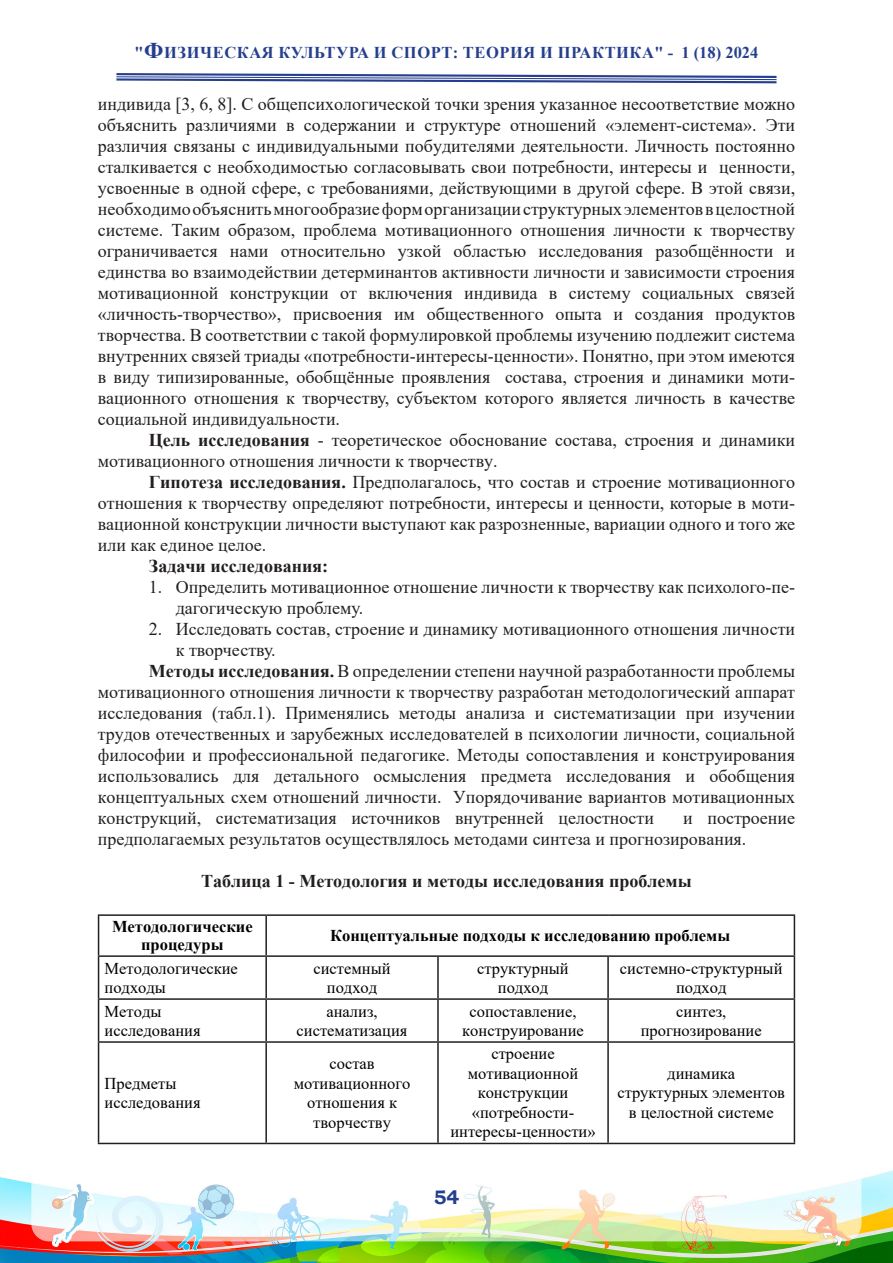
<style>
.page{position:relative;width:893px;height:1263px;background:#fff}
.page>*{position:absolute;margin:0;border:0;box-sizing:border-box;transform-origin:0 0}
.t1{font:700 19.5px "Bookman Old Style";color:#253f8e}
.t2{font:18px/21px "Times New Roman";color:#231f20}
.t3{font:700 18px "Times New Roman";color:#231f20}
.t4{font:16.5px/19.5px "Times New Roman";color:#000;text-align:center}
.t5{font:700 16.5px "Times New Roman";color:#000}
.t6{font:700 16.5px "Times New Roman";letter-spacing:.035em;color:#253f8e}
.s1{font-size:22.5px}
.s2{font-weight:700}
</style>
<div class="page">
<img style="left:0;top:1170px;width:893px;height:93px">
<svg style="left:116px;top:73px;width:661px;height:11px"></svg>
<hr style="left:98px;top:914px;width:168px;height:2px;background:#231f20">
<hr style="left:98px;top:916px;width:1px;height:39px;background:#231f20">
<hr style="left:266px;top:914px;width:172px;height:2px;background:#231f20">
<hr style="left:265px;top:916px;width:2px;height:39px;background:#231f20">
<hr style="left:438px;top:914px;width:170px;height:2px;background:#231f20">
<hr style="left:608px;top:914px;width:187px;height:2px;background:#231f20">
<hr style="left:794px;top:916px;width:1px;height:39px;background:#231f20">
<hr style="left:98px;top:955px;width:168px;height:2px;background:#231f20">
<hr style="left:98px;top:957px;width:1px;height:41px;background:#231f20">
<hr style="left:266px;top:955px;width:172px;height:2px;background:#231f20">
<hr style="left:265px;top:957px;width:2px;height:41px;background:#231f20">
<hr style="left:438px;top:955px;width:170px;height:2px;background:#231f20">
<hr style="left:437px;top:957px;width:2px;height:41px;background:#231f20">
<hr style="left:608px;top:955px;width:187px;height:2px;background:#231f20">
<hr style="left:607px;top:957px;width:2px;height:41px;background:#231f20">
<hr style="left:794px;top:957px;width:1px;height:41px;background:#231f20">
<hr style="left:98px;top:998px;width:168px;height:2px;background:#231f20">
<hr style="left:98px;top:1000px;width:1px;height:41px;background:#231f20">
<hr style="left:266px;top:998px;width:172px;height:2px;background:#231f20">
<hr style="left:265px;top:1000px;width:2px;height:41px;background:#231f20">
<hr style="left:438px;top:998px;width:170px;height:2px;background:#231f20">
<hr style="left:437px;top:1000px;width:2px;height:41px;background:#231f20">
<hr style="left:608px;top:998px;width:187px;height:2px;background:#231f20">
<hr style="left:607px;top:1000px;width:2px;height:41px;background:#231f20">
<hr style="left:794px;top:1000px;width:1px;height:41px;background:#231f20">
<hr style="left:98px;top:1041px;width:168px;height:2px;background:#231f20">
<hr style="left:98px;top:1043px;width:1px;height:100px;background:#231f20">
<hr style="left:266px;top:1041px;width:172px;height:2px;background:#231f20">
<hr style="left:265px;top:1043px;width:2px;height:100px;background:#231f20">
<hr style="left:438px;top:1041px;width:170px;height:2px;background:#231f20">
<hr style="left:437px;top:1043px;width:2px;height:100px;background:#231f20">
<hr style="left:608px;top:1041px;width:187px;height:2px;background:#231f20">
<hr style="left:607px;top:1043px;width:2px;height:100px;background:#231f20">
<hr style="left:794px;top:1043px;width:1px;height:100px;background:#231f20">
<hr style="left:98px;top:1143px;width:168px;height:1px;background:#231f20">
<hr style="left:266px;top:1143px;width:172px;height:1px;background:#231f20">
<hr style="left:438px;top:1143px;width:170px;height:1px;background:#231f20">
<hr style="left:608px;top:1143px;width:187px;height:1px;background:#231f20">
<p class="t6" style="left:134px;top:40px;width:625px">"<span class="s1">Ф</span>ИЗИЧЕСКАЯ КУЛЬТУРА И СПОРТ: ТЕОРИЯ И ПРАКТИКА" - 1 (18) 2024</p>
<p class="t2" style="left:98px;top:93px;width:699px;text-align:justify">индивида [3, 6, 8]. С общепсихологической точки зрения указанное несоответствие можно объяснить различиями в содержании и структуре отношений «элемент-система». Эти различия связаны с индивидуальными побудителями деятельности. Личность постоянно сталкивается с необходимостью согласовывать свои потребности, интересы и ценности, усвоенные в одной сфере, с требованиями, действующими в другой сфере. В этой связи, необходимо объяснить многообразие форм организации структурных элементов в целостной системе. Таким образом, проблема мотивационного отношения личности к творчеству ограничивается нами относительно узкой областью исследования разобщённости и единства во взаимодействии детерминантов активности личности и зависимости строения мотивационной конструкции от включения индивида в систему социальных связей «личность-творчество», присвоения им общественного опыта и создания продуктов творчества. В соответствии с такой формулировкой проблемы изучению подлежит система внутренних связей триады «потребности-интересы-ценности». Понятно, при этом имеются в виду типизированные, обобщённые проявления состава, строения и динамики моти&shy;вационного отношения к творчеству, субъектом которого является личность в качестве социальной индивидуальности.</p>
<p class="t2" style="left:98px;top:429px;width:699px;text-indent:51px"><span class="s2">Цель исследования</span> - теоретическое обоснование состава, строения и динамики мотивационного отношения личности к творчеству.</p>
<p class="t2" style="left:98px;top:471px;width:699px;text-align:justify;text-indent:51px"><span class="s2">Гипотеза исследования.</span> Предполагалось, что состав и строение мотивационного отношения к творчеству определяют потребности, интересы и ценности, которые в моти&shy;вационной конструкции личности выступают как разрозненные, вариации одного и того же или как единое целое.</p>
<p class="t3" style="left:149px;top:553px;width:181px">Задачи исследования:</p>
<p class="t2" style="left:176px;top:576px;width:621px;text-indent:-27px">1. Определить мотивационное отношение личности к творчеству как психолого-пе&shy;дагогическую проблему.</p>
<p class="t2" style="left:176px;top:618px;width:621px;text-indent:-27px">2. Исследовать состав, строение и динамику мотивационного отношения личности к творчеству.</p>
<p class="t2" style="left:98px;top:660px;width:699px;text-align:justify;text-indent:51px"><span class="s2">Методы исследования.</span> В определении степени научной разработанности проблемы мотивационного отношения личности к творчеству разработан методологический аппарат исследования (табл.1). Применялись методы анализа и систематизации при изучении трудов отечественных и зарубежных исследователей в психологии личности, социальной философии и профессиональной педагогике. Методы сопоставления и конструирования использовались для детального осмысления предмета исследования и обобщения концептуальных схем отношений личности. Упорядочивание вариантов мотивационных конструкций, систематизация источников внутренней целостности</p>
<p class="t2" style="left:98px;top:807px;width:699px;text-indent:585px">и построение предполагаемых результатов осуществлялось методами синтеза и прогнозирования.</p>
<p class="t3" style="left:201px;top:868px;width:492px">Таблица 1 - Методология и методы исследования проблемы</p>
<p class="t5" style="left:112px;top:915px;width:142px">Методологические</p>
<p class="t5" style="left:141px;top:933px;width:84px">процедуры</p>
<p class="t5" style="left:330px;top:924px;width:402px">Концептуальные подходы к исследованию проблемы</p>
<p class="t4" style="left:105px;top:958px;width:135px;text-align:left">Методологические подходы</p>
<p class="t4" style="left:313px;top:958px;width:79px">системный</p>
<p class="t4" style="left:327px;top:977px;width:52px">подход</p>
<p class="t4" style="left:105px;top:1001px;width:58px">Методы</p>
<p class="t4" style="left:105px;top:1020px;width:98px">исследования</p>
<p class="t4" style="left:105px;top:1073px;width:73px">Предметы</p>
<p class="t4" style="left:105px;top:1092px;width:98px">исследования</p>
<p class="t4" style="left:326px;top:1001px;width:53px">анализ,</p>
<p class="t4" style="left:297px;top:1020px;width:112px">систематизация</p>
<p class="t4" style="left:329px;top:1053px;width:47px">состав</p>
<p class="t4" style="left:294px;top:1073px;width:118px">мотивационного отношения к творчеству</p>
<p class="t4" style="left:477px;top:958px;width:93px">структурный</p>
<p class="t4" style="left:498px;top:977px;width:52px">подход</p>
<p class="t4" style="left:470px;top:1001px;width:108px">сопоставление,</p>
<p class="t4" style="left:462px;top:1020px;width:123px">конструирование</p>
<p class="t4" style="left:491px;top:1044px;width:65px">строение</p>
<p class="t4" style="left:468px;top:1063px;width:112px">мотивационной конструкции</p>
<p class="t4" style="left:450px;top:1102px;width:147px">«потребности&shy;интересы-ценности»</p>
<p class="t1" style="left:434px;top:1183px;width:27px">54</p>
<p class="t4" style="left:620px;top:958px;width:164px">системно-структурный</p>
<p class="t4" style="left:676px;top:977px;width:52px">подход</p>
<p class="t4" style="left:676px;top:1001px;width:52px">синтез,</p>
<p class="t4" style="left:641px;top:1020px;width:123px">прогнозирование</p>
<p class="t4" style="left:667px;top:1063px;width:69px">динамика</p>
<p class="t4" style="left:617px;top:1083px;width:169px">структурных элементов в целостной системе</p>
</div>
